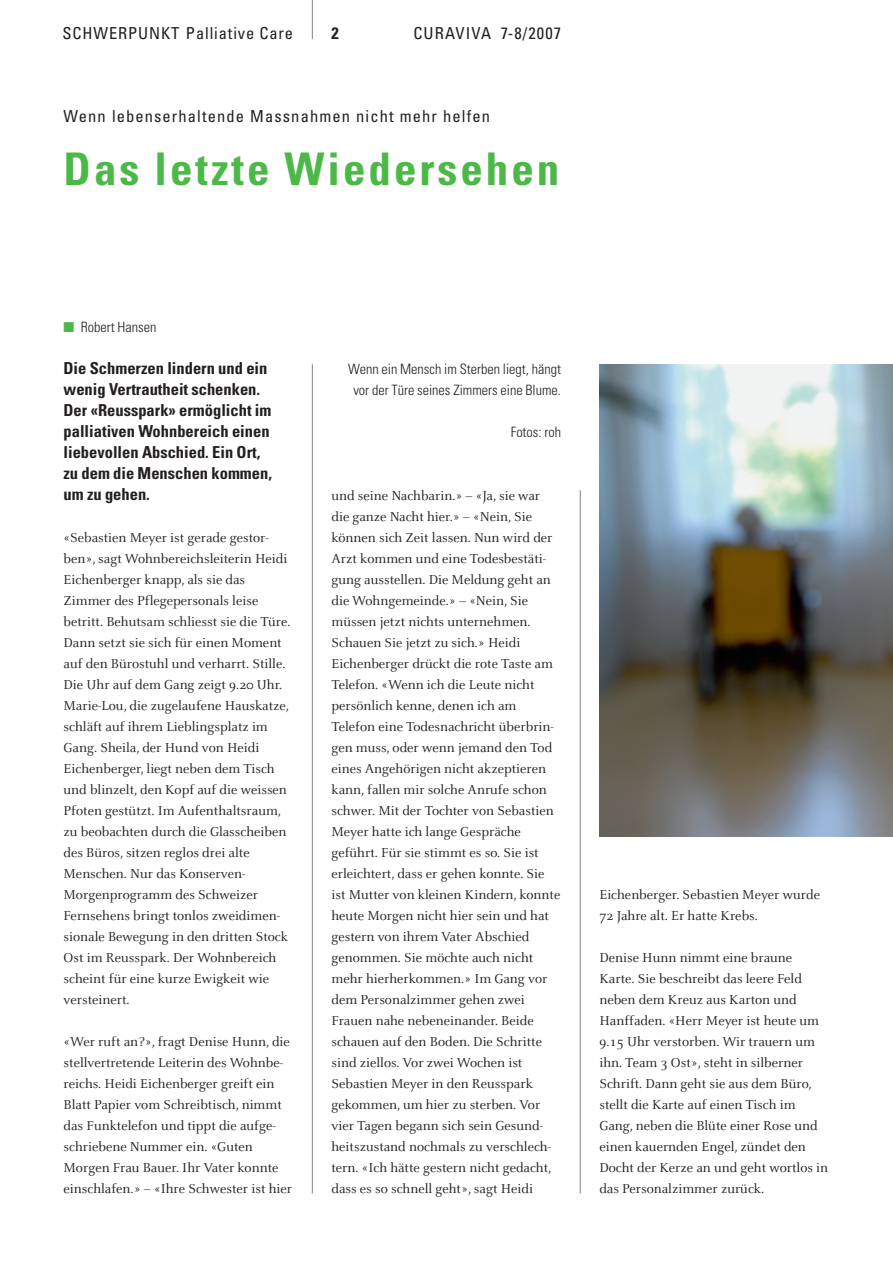
<style>
.page{position:relative;width:893px;height:1263px;background:#fff}
.page>*{position:absolute;margin:0;border:0;box-sizing:border-box;transform-origin:0 0}
.t1{font:700 condensed 45px "Univers";letter-spacing:.065em;color:#4cb848}
.t2{font:700 condensed 16.5px/21px "Univers";color:#231f20}
.t3{font:condensed 16.5px "Univers";letter-spacing:.065em;color:#231f20}
.t4{font:14.25px/21px "Celeste";color:#231f20}
.t5{font:300 condensed 14.25px/21px "Univers";color:#231f20;text-align:center}
.s1{color:#4cb848}
</style>
<div class="page">
<hr style="left:312px;top:0;width:1px;height:39px;background:#808285">
<hr style="left:312px;top:364px;width:1px;height:829px;background:#808285">
<hr style="left:580px;top:490px;width:1px;height:703px;background:#808285">
<img style="left:599px;top:364px;width:294px;height:472px">
<p class="t3" style="left:62px;top:23px;width:232px">SCHWERPUNKT Palliative Care</p>
<p class="t2" style="left:331px;top:23px;width:9px">2</p>
<p class="t3" style="left:413px;top:23px;width:149px">CURAVIVA 7-8/2007</p>
<p class="t3" style="left:64px;top:106px;width:428px">Wenn lebenserhaltende Massnahmen nicht mehr helfen</p>
<h1 class="t1" style="left:64px;top:142px;width:497px">Das letzte Wiedersehen</h1>
<p class="t5" style="left:64px;top:317px;width:94px"><span class="s1">■</span> Robert Hansen</p>
<p class="t2" style="left:64px;top:358px;width:210px">Die Schmerzen lindern und ein wenig Vertrautheit schenken.<br>Der «Reusspark» ermöglicht im palliativen Wohnbereich einen liebevollen Abschied. Ein Ort, zu dem die Menschen kommen, um zu gehen.</p>
<p class="t4" style="left:64px;top:528px;width:228px">«Sebastien Meyer ist gerade gestor&shy;ben», sagt Wohnbereichsleiterin Heidi Eichenberger knapp, als sie das Zimmer des Pflegepersonals leise betritt. Behutsam schliesst sie die Türe.<br>Dann setzt sie sich für einen Moment auf den Bürostuhl und verharrt. Stille.<br>Die Uhr auf dem Gang zeigt 9.20 Uhr.<br>Marie-Lou, die zugelaufene Hauskatze, schläft auf ihrem Lieblingsplatz im Gang. Sheila, der Hund von Heidi Eichenberger, liegt neben dem Tisch und blinzelt, den Kopf auf die weissen Pfoten gestützt. Im Aufenthaltsraum, zu beobachten durch die Glasscheiben des Büros, sitzen reglos drei alte Menschen. Nur das Konserven-Morgenprogramm des Schweizer Fernsehens bringt tonlos zweidimen&shy;sionale Bewegung in den dritten Stock Ost im Reusspark. Der Wohnbereich scheint für eine kurze Ewigkeit wie versteinert.</p>
<p class="t4" style="left:64px;top:1032px;width:230px">«Wer ruft an?», fragt Denise Hunn, die stellvertretende Leiterin des Wohnbe&shy;reichs. Heidi Eichenberger greift ein Blatt Papier vom Schreibtisch, nimmt das Funktelefon und tippt die aufge&shy;schriebene Nummer ein. «Guten Morgen Frau Bauer. Ihr Vater konnte einschlafen.» – «Ihre Schwester ist hier</p>
<p class="t5" style="left:348px;top:359px;width:215px">Wenn ein Mensch im Sterben liegt, hängt vor der Türe seines Zimmers eine Blume.</p>
<p class="t5" style="left:511px;top:422px;width:52px">Fotos: roh</p>
<p class="t4" style="left:331px;top:486px;width:230px">und seine Nachbarin.» – «Ja, sie war die ganze Nacht hier.» – «Nein, Sie können sich Zeit lassen. Nun wird der Arzt kommen und eine Todesbestäti&shy;gung ausstellen. Die Meldung geht an die Wohngemeinde.» – «Nein, Sie müssen jetzt nichts unternehmen.<br>Schauen Sie jetzt zu sich.» Heidi Eichenberger drückt die rote Taste am Telefon. «Wenn ich die Leute nicht persönlich kenne, denen ich am Telefon eine Todesnachricht überbrin&shy;gen muss, oder wenn jemand den Tod eines Angehörigen nicht akzeptieren kann, fallen mir solche Anrufe schon schwer. Mit der Tochter von Sebastien Meyer hatte ich lange Gespräche geführt. Für sie stimmt es so. Sie ist erleichtert, dass er gehen konnte. Sie ist Mutter von kleinen Kindern, konnte heute Morgen nicht hier sein und hat gestern von ihrem Vater Abschied genommen. Sie möchte auch nicht mehr hierherkommen.» Im Gang vor dem Personalzimmer gehen zwei Frauen nahe nebeneinander. Beide schauen auf den Boden. Die Schritte sind ziellos. Vor zwei Wochen ist Sebastien Meyer in den Reusspark gekommen, um hier zu sterben. Vor vier Tagen begann sich sein Gesund&shy;heitszustand nochmals zu verschlech&shy;tern. «Ich hätte gestern nicht gedacht, dass es so schnell geht», sagt Heidi</p>
<p class="t4" style="left:599px;top:885px;width:222px">Eichenberger. Sebastien Meyer wurde<br>72 Jahre alt. Er hatte Krebs.</p>
<p class="t4" style="left:599px;top:948px;width:230px">Denise Hunn nimmt eine braune Karte. Sie beschreibt das leere Feld neben dem Kreuz aus Karton und Hanffaden. «Herr Meyer ist heute um 9.15 Uhr verstorben. Wir trauern um ihn. Team 3 Ost», steht in silberner Schrift. Dann geht sie aus dem Büro, stellt die Karte auf einen Tisch im Gang, neben die Blüte einer Rose und einen kauernden Engel, zündet den Docht der Kerze an und geht wortlos in das Personalzimmer zurück.</p>
</div>
